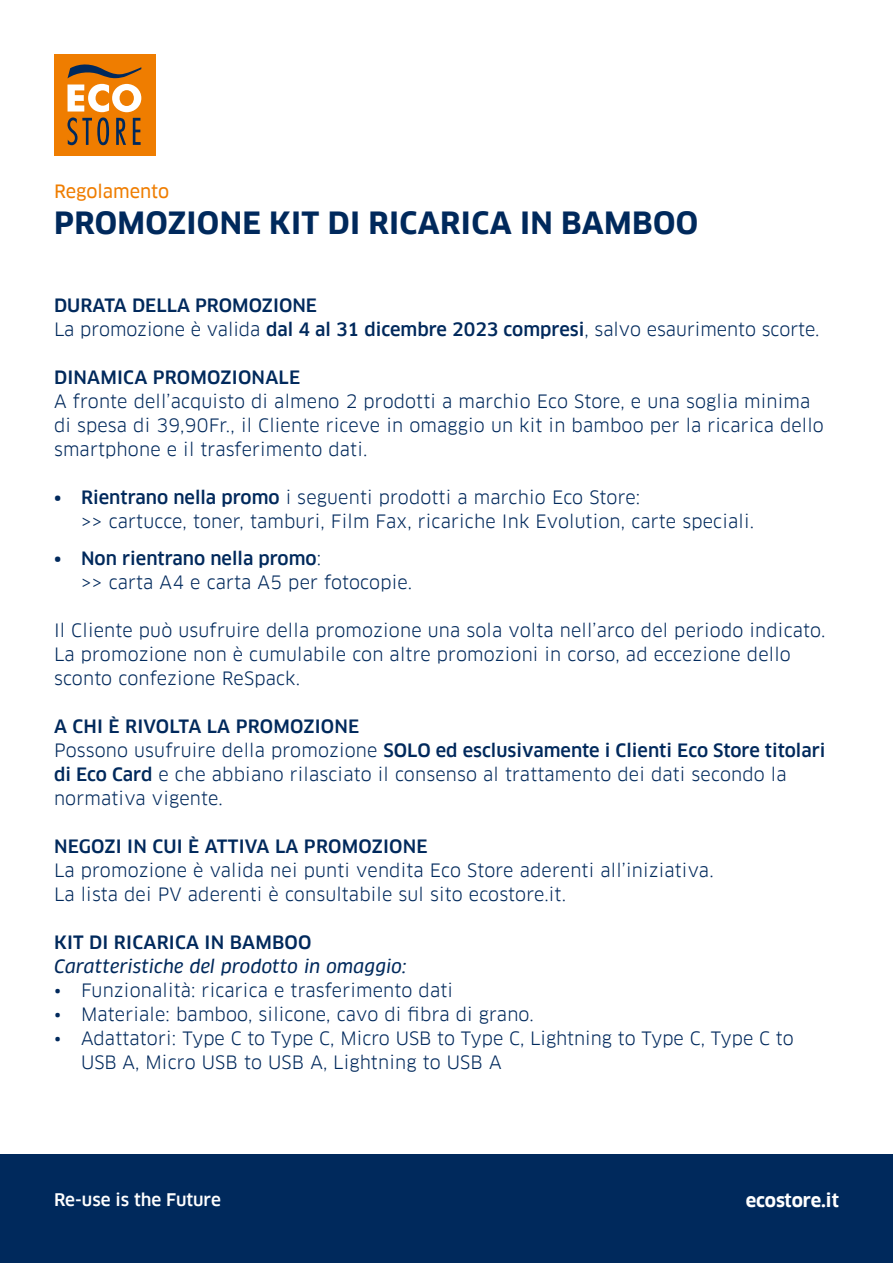
<style>
.page{position:relative;width:893px;height:1263px;background:#fff}
.page>*{position:absolute;margin:0;border:0;box-sizing:border-box;transform-origin:0 0}
.t1{font:700 30px "Clan Pro";letter-spacing:.01em;color:#00295c}
.t2{font:18px/24px "Clan Pro";letter-spacing:.01em;color:#00295c}
.t3{font:500 18px/24px "Clan Pro";letter-spacing:.01em;color:#00295c}
.t4{font:italic 18px "Clan Pro News";letter-spacing:.01em;color:#00295c}
.t5{font:18px "Clan Pro News";color:#ef7d00}
.t6{font:700 18px "Clan Pro";letter-spacing:-.01em;color:#fff}
.t7{font:500 16.95px "Clan Pro";color:#fff}
.s1{font-weight:400}
.s2{font-weight:500}
</style>
<div class="page">
<div style="left:0;top:1154px;width:893px;height:109px;background:#00295c"></div>
<div style="left:54px;top:54px;width:101px;height:101px;background:#ef7d00"></div>
<svg style="left:67px;top:64px;width:74px;height:14px"></svg>
<svg style="left:67px;top:84px;width:74px;height:61px"></svg>
<p class="t5" style="left:54px;top:181px;width:117px">Regolamento</p>
<p class="t1" style="left:54px;top:206px;width:646px">PROMOZIONE KIT DI RICARICA IN BAMBOO</p>
<p class="t3" style="left:54px;top:293px;width:767px">DURATA DELLA PROMOZIONE<br><span class="s1">La promozione è valida</span> dal 4 al 31 dicembre 2023 compresi<span class="s1">, salvo esaurimento scorte.</span></p>
<p class="t3" style="left:54px;top:365px;width:248px">DINAMICA PROMOZIONALE</p>
<p class="t2" style="left:54px;top:389px;width:771px">A fronte dell’acquisto di almeno 2 prodotti a marchio Eco Store, e una soglia minima di spesa di 39,90Fr., il Cliente riceve in omaggio un kit in bamboo per la ricarica dello smartphone e il trasferimento dati.</p>
<p class="t2" style="left:81px;top:485px;width:675px;text-indent:-27px"><span class="s2">• Rientrano nella promo</span> i seguenti prodotti a marchio Eco Store:<br>&gt;&gt; cartucce, toner, tamburi, Film Fax, ricariche Ink Evolution, carte speciali.</p>
<p class="t2" style="left:81px;top:547px;width:333px;text-indent:-27px"><span class="s2">• Non rientrano nella promo</span>:<br>&gt;&gt; carta A4 e carta A5 per fotocopie.</p>
<p class="t2" style="left:54px;top:619px;width:773px">Il Cliente può usufruire della promozione una sola volta nell’arco del periodo indicato.</p>
<p class="t2" style="left:54px;top:643px;width:738px">La promozione non è cumulabile con altre promozioni in corso, ad eccezione dello sconto confezione ReSpack.</p>
<p class="t3" style="left:54px;top:715px;width:307px">A CHI È RIVOLTA LA PROMOZIONE</p>
<p class="t2" style="left:54px;top:739px;width:773px">Possono usufruire della promozione <span class="s2">SOLO ed esclusivamente i Clienti Eco Store titolari di Eco Card</span> e che abbiano rilasciato il consenso al trattamento dei dati secondo la normativa vigente.</p>
<p class="t2" style="left:54px;top:835px;width:661px"><span class="s2">NEGOZI IN CUI È ATTIVA LA PROMOZIONE<br></span>La promozione è valida nei punti vendita Eco Store aderenti all’iniziativa.</p>
<p class="t2" style="left:54px;top:883px;width:514px">La lista dei PV aderenti è consultabile sul sito ecostore.it.</p>
<p class="t3" style="left:54px;top:931px;width:259px">KIT DI RICARICA IN BAMBOO</p>
<p class="t4" style="left:54px;top:956px;width:354px">Caratteristiche del prodotto in omaggio:</p>
<p class="t2" style="left:54px;top:979px;width:401px">• Funzionalità: ricarica e trasferimento dati</p>
<p class="t2" style="left:54px;top:1003px;width:481px">• Materiale: bamboo, silicone, cavo di fibra di grano.</p>
<p class="t2" style="left:81px;top:1027px;width:714px;text-indent:-27px">• Adattatori: Type C to Type C, Micro USB to Type C, Lightning to Type C, Type C to<br>USB A, Micro USB to USB A, Lightning to USB A</p>
<p class="t7" style="left:54px;top:1190px;width:168px">Re-use is the Future</p>
<p class="t6" style="left:746px;top:1189px;width:95px">ecostore.it</p>
</div>
